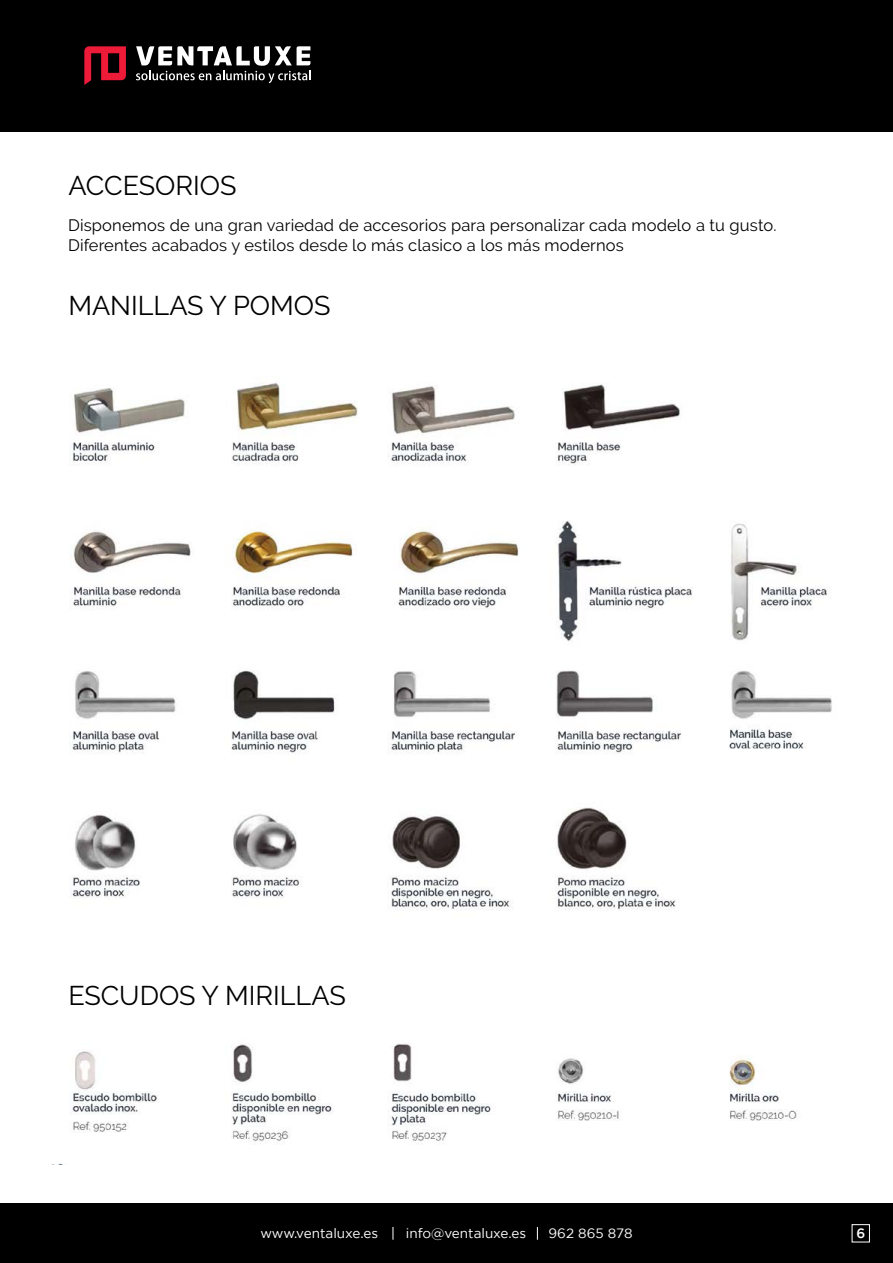
<style>
.page{position:relative;width:893px;height:1263px;background:#fff}
.page>*{position:absolute;margin:0;border:0;box-sizing:border-box;transform-origin:0 0}
.t1{font:27px "Raleway";color:#000}
.t2{font:16.5px/19.8px "Raleway";letter-spacing:.01em;color:#000}
.t3{font:13.5px "Gotham";color:#fff}
.t4{font:500 13.5px "Gotham";color:#fff}
</style>
<div class="page">
<div style="left:0;top:0;width:893px;height:131px;background:#000"></div>
<div style="left:0;top:1204px;width:893px;height:59px;background:#000"></div>
<svg style="left:84px;top:46px;width:42px;height:39px"></svg>
<svg style="left:136px;top:46px;width:175px;height:37px"></svg>
<svg style="left:393px;top:1227px;width:1px;height:13px"></svg>
<svg style="left:537px;top:1227px;width:1px;height:13px"></svg>
<div style="left:852px;top:1224px;width:18px;height:18px;border:1px solid #fff"></div>
<img style="left:69px;top:382px;width:763px;height:529px">
<img style="left:59px;top:1043px;width:738px;height:121px">
<h1 class="t1" style="left:68px;top:170px;width:18px">accesorios</h1>
<p class="t2" style="left:68px;top:215px;width:710px">Disponemos de una gran variedad de accesorios para personalizar cada modelo a tu gusto.<br>Diferentes acabados y estilos desde lo más clasico a los más modernos</p>
<h1 class="t1" style="left:68px;top:289px;width:41px">manillas</h1>
<h1 class="t1" style="left:210px;top:289px;width:103px">ypomos</h1>
<h1 class="t1" style="left:68px;top:980px;width:19px">escudos</h1>
<h1 class="t1" style="left:202px;top:980px;width:62px">y mirillas</h1>
<p class="t3" style="left:260px;top:1226px;width:119px">www.ventaluxe.es</p>
<p class="t3" style="left:406px;top:1226px;width:122px">info@ventaluxe.es</p>
<p class="t3" style="left:549px;top:1226px;width:85px">962 865 878</p>
<p class="t4" style="left:856px;top:1225px;width:10px">6</p>
</div>
